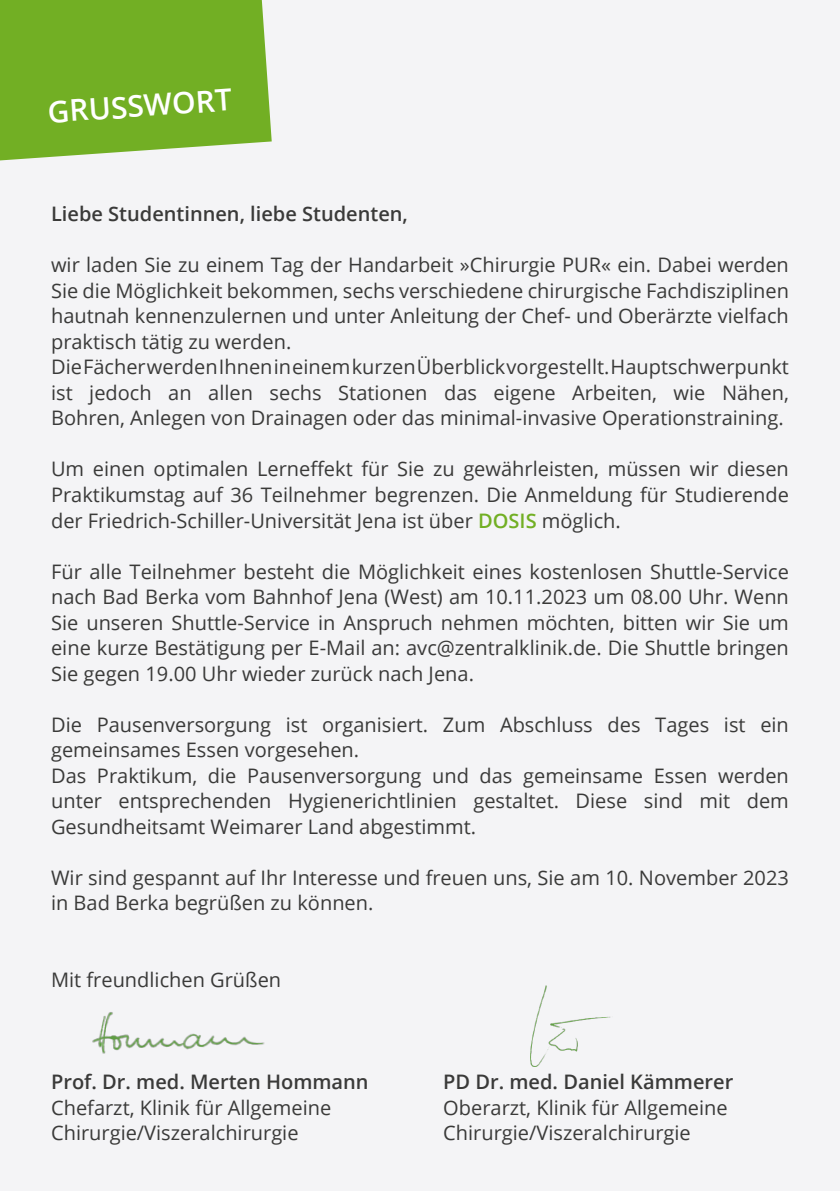
<style>
.page{position:relative;width:840px;height:1191px;background:#fff}
.page>*{position:absolute;margin:0;border:0;box-sizing:border-box;transform-origin:0 0}
.t1{font:600 30px "Open Sans";color:#fff}
.t2{font:20px/25.6px "Open Sans";color:#3a3a39}
.t3{font:600 20px "Open Sans";color:#3a3a39}
.s1{font-weight:600;color:#72af24}
</style>
<div class="page">
<div style="left:0;top:0;width:839px;height:1191px;background:#f4f4f6"></div>
<svg style="left:0;top:0;width:271px;height:160px;background:#7bb332"></svg>
<img style="left:530px;top:986px;width:81px;height:80px">
<img style="left:92px;top:1012px;width:173px;height:42px">
<h1 class="t1" style="left:46px;top:92px;width:186px;rotate:-4deg">GRUSSWORT</h1>
<p class="t3" style="left:51px;top:200px;width:358px">Liebe Studentinnen, liebe Studenten,</p>
<p class="t2" style="left:51px;top:252px;width:739px">wir laden Sie zu einem Tag der Handarbeit »Chirurgie PUR« ein. Dabei werden Sie die Möglichkeit bekommen, sechs verschiedene chirurgische Fachdisziplinen hautnah kennenzulernen und unter Anleitung der Chef- und Oberärzte vielfach praktisch tätig zu werden.<br>Die Fächer werden Ihnen in einem kurzen Überblick vorgestellt. Hauptschwerpunkt ist jedoch an allen sechs Stationen das eigene Arbeiten, wie Nähen, Bohren, Anlegen von Drainagen oder das minimal-invasive Operationstraining.</p>
<p class="t2" style="left:51px;top:456px;width:739px;text-align:justify">Um einen optimalen Lerneffekt für Sie zu gewährleisten, müssen wir diesen Praktikumstag auf 36 Teilnehmer begrenzen. Die Anmeldung für Studierende der Friedrich-Schiller-Universität Jena ist über <span class="s1">DOSIS</span> möglich.</p>
<p class="t2" style="left:51px;top:558px;width:739px;text-align:justify">Für alle Teilnehmer besteht die Möglichkeit eines kostenlosen Shuttle-Service nach Bad Berka vom Bahnhof Jena (West) am 10.11.2023 um 08.00 Uhr. Wenn Sie unseren Shuttle-Service in Anspruch nehmen möchten, bitten wir Sie um eine kurze Bestätigung per E-Mail an: avc@zentralklinik.de. Die Shuttle bringen Sie gegen 19.00 Uhr wieder zurück nach Jena.</p>
<p class="t2" style="left:51px;top:711px;width:739px">Die Pausenversorgung ist organisiert. Zum Abschluss des Tages ist ein gemeinsames Essen vorgesehen.<br>Das Praktikum, die Pausenversorgung und das gemeinsame Essen werden unter entsprechenden Hygienerichtlinien gestaltet. Diese sind mit dem Gesundheitsamt Weimarer Land abgestimmt.</p>
<p class="t2" style="left:51px;top:864px;width:739px">Wir sind gespannt auf Ihr Interesse und freuen uns, Sie am 10. November 2023 in Bad Berka begrüßen zu können.</p>
<p class="t2" style="left:51px;top:966px;width:231px">Mit freundlichen Grüßen</p>
<p class="t3" style="left:51px;top:1068px;width:319px">Prof. Dr. med. Merten Hommann</p>
<p class="t2" style="left:51px;top:1094px;width:281px">Chefarzt, Klinik für Allgemeine<br>Chirurgie/Viszeralchirurgie</p>
<p class="t3" style="left:443px;top:1068px;width:291px">PD Dr. med. Daniel Kämmerer</p>
<p class="t2" style="left:443px;top:1094px;width:286px">Oberarzt, Klinik für Allgemeine<br>Chirurgie/Viszeralchirurgie</p>
</div>
